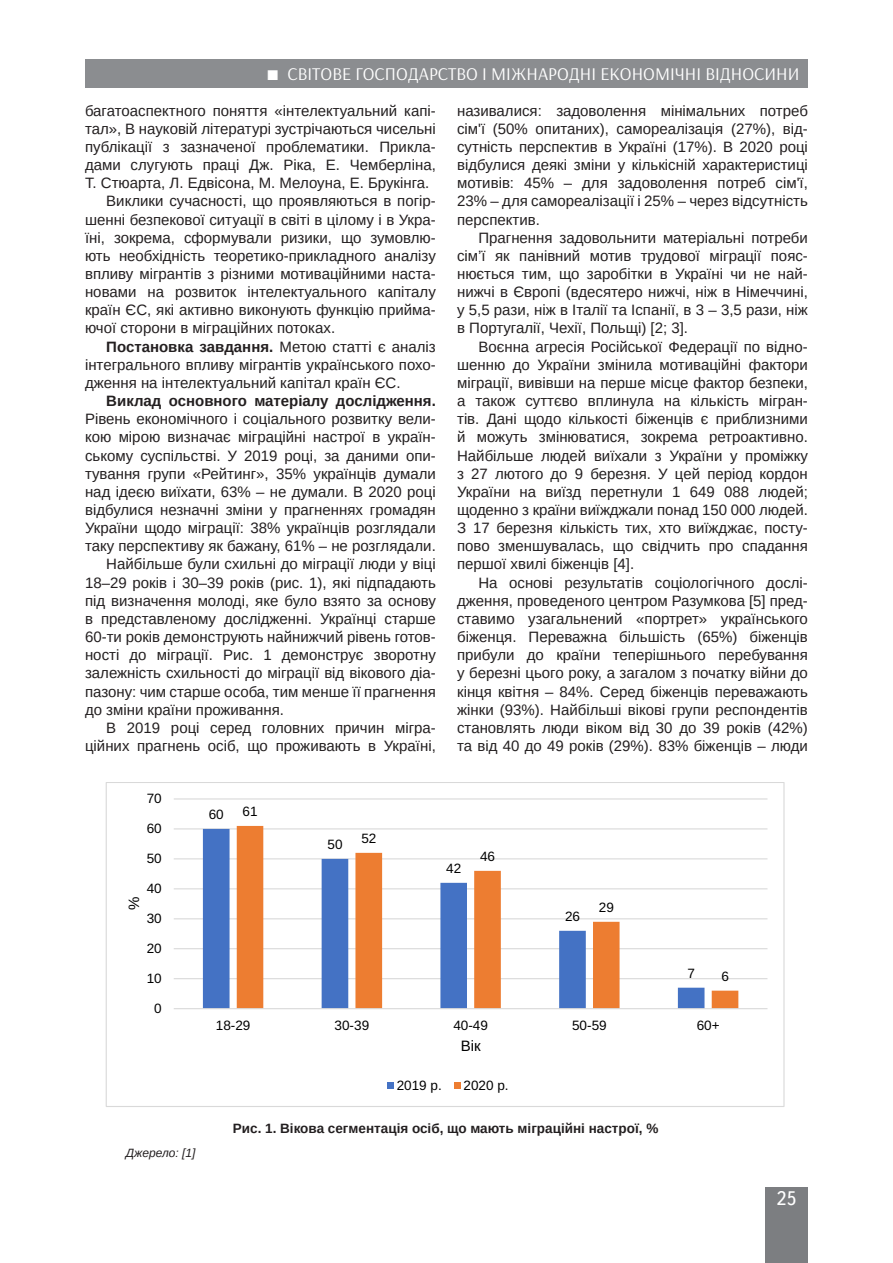
<style>
.page{position:relative;width:893px;height:1263px;background:#fff}
.page>*{position:absolute;margin:0;border:0;box-sizing:border-box;transform-origin:0 0}
.t1{font:19.5px "Ukrainian Text";color:#fff}
.t2{font:18px "Arsenal";color:#fff}
.Текст_основной_G{font:15px/18.1px "Arimo";color:#231f20;text-align:justify}
.t3{font:15px "Arimo Roman";color:#000}
.t4{font:13.5px "Arimo Roman";letter-spacing:-.005em;color:#000}
.Рисунок{font:700 13.5px "Arimo";color:#231f20}
.Джерело{font:italic 12px "Arimo";color:#231f20}
.s1{font-weight:700}
</style>
<div class="page">
<div style="left:765px;top:1187px;width:43px;height:76px;background:#7c7e81"></div>
<div style="left:85px;top:59px;width:723px;height:29px;background:#8b8d90"></div>
<hr style="left:174px;top:978px;width:593px;height:1px;background:#d9d9d9">
<hr style="left:174px;top:948px;width:593px;height:1px;background:#d9d9d9">
<hr style="left:174px;top:918px;width:593px;height:1px;background:#d9d9d9">
<hr style="left:174px;top:888px;width:593px;height:1px;background:#d9d9d9">
<hr style="left:174px;top:858px;width:593px;height:1px;background:#d9d9d9">
<hr style="left:174px;top:828px;width:593px;height:1px;background:#d9d9d9">
<hr style="left:174px;top:798px;width:593px;height:1px;background:#d9d9d9">
<svg style="left:203px;top:829px;width:34px;height:179px;fill:#4472c4"></svg>
<svg style="left:237px;top:826px;width:501px;height:182px"></svg>
<hr style="left:174px;top:1008px;width:593px;height:1px;background:#d9d9d9">
<div style="left:387px;top:1082px;width:7px;height:7px;background:#4472c4"></div>
<div style="left:454px;top:1082px;width:7px;height:7px;background:#ed7d31"></div>
<p class="t2" style="left:287px;top:63px;width:513px">СВІТОВЕ ГОСПОДАРСТВО І МІЖНАРОДНІ ЕКОНОМІЧНІ ВІДНОСИНИ</p>
<p class="Текст_основной_G" style="left:85px;top:101px;width:352px">багатоаспектного поняття «інтелектуальний капі&shy;тал», В науковій літературі зустрічаються чисельні публікації з зазначеної проблематики. Прикла&shy;дами слугують праці Дж. Ріка, Е. Чемберліна, Т. Стюарта, Л. Едвісона, М. Мелоуна, Е. Брукінга.</p>
<p class="Текст_основной_G" style="left:85px;top:192px;width:352px;text-indent:21px">Виклики сучасності, що проявляються в погір&shy;шенні безпекової ситуації в світі в цілому і в Укра&shy;їні, зокрема, сформували ризики, що зумовлю&shy;ють необхідність теоретико-прикладного аналізу впливу мігрантів з різними мотиваційними наста&shy;новами на розвиток інтелектуального капіталу країн ЄС, які активно виконують функцію прийма&shy;ючої сторони в міграційних потоках.</p>
<p class="Текст_основной_G" style="left:85px;top:337px;width:352px;text-indent:21px"><span class="s1">Постановка завдання.</span> Метою статті є аналіз інтегрального впливу мігрантів українського похо&shy;дження на інтелектуальний капітал країн ЄС.</p>
<p class="Текст_основной_G" style="left:85px;top:392px;width:352px;text-indent:21px"><span class="s1">Виклад основного матеріалу дослідження.<br></span>Рівень економічного і соціального розвитку вели&shy;кою мірою визначає міграційні настрої в україн&shy;ському суспільстві. У 2019 році, за даними опи&shy;тування групи «Рейтинг», 35% українців думали над ідеєю виїхати, 63% – не думали. В 2020 році відбулися незначні зміни у прагненнях громадян України щодо міграції: 38% українців розглядали таку перспективу як бажану, 61% – не розглядали.</p>
<p class="Текст_основной_G" style="left:85px;top:555px;width:352px;text-indent:21px">Найбільше були схильні до міграції люди у віці 18–29 років і 30–39 років (рис. 1), які підпадають під визначення молоді, яке було взято за основу в представленому дослідженні. Українці старше 60-ти років демонструють найнижчий рівень готов&shy;ності до міграції. Рис. 1 демонструє зворотну залежність схильності до міграції від вікового діа&shy;пазону: чим старше особа, тим менше її прагнення до зміни країни проживання.</p>
<p class="Текст_основной_G" style="left:85px;top:719px;width:352px;text-align:right">В 2019 році серед головних причин мігра&shy;ційних прагнень осіб, що проживають в Україні,</p>
<p class="Текст_основной_G" style="left:457px;top:101px;width:352px">називалися: задоволення мінімальних потреб сім'ї (50% опитаних), самореалізація (27%), від&shy;сутність перспектив в Україні (17%). В 2020 році відбулися деякі зміни у кількісній характеристиці мотивів: 45% – для задоволення потреб сім'ї, 23% – для самореалізації і 25% – через відсутність перспектив.</p>
<p class="Текст_основной_G" style="left:457px;top:229px;width:352px;text-indent:21px">Прагнення задовольнити матеріальні потреби сім’ї як панівний мотив трудової міграції пояс&shy;нюється тим, що заробітки в Україні чи не най&shy;нижчі в Європі (вдесятеро нижчі, ніж в Німеччині, у 5,5 рази, ніж в Італії та Іспанії, в 3 – 3,5 рази, ніж в Португалії, Чехії, Польщі) [2; 3].</p>
<p class="Текст_основной_G" style="left:457px;top:337px;width:352px;text-indent:21px">Воєнна агресія Російської Федерації по відно&shy;шенню до України змінила мотиваційні фактори міграції, вивівши на перше місце фактор безпеки, а також суттєво вплинула на кількість мігран&shy;тів. Дані щодо кількості біженців є приблизними й можуть змінюватися, зокрема ретроактивно.<br>Найбільше людей виїхали з України у проміжку з 27 лютого до 9 березня. У цей період кордон України на виїзд перетнули 1 649 088 людей; щоденно з країни виїжджали понад 150 000 людей.<br>З 17 березня кількість тих, хто виїжджає, посту&shy;пово зменшувалась, що свідчить про спадання першої хвилі біженців [4].</p>
<p class="Текст_основной_G" style="left:457px;top:573px;width:352px;text-indent:21px">На основі результатів соціологічного дослі&shy;дження, проведеного центром Разумкова [5] пред&shy;ставимо узагальнений «портрет» українського біженця. Переважна більшість (65%) біженців прибули до країни теперішнього перебування у березні цього року, а загалом з початку війни до кінця квітня – 84%. Серед біженців переважають жінки (93%). Найбільші вікові групи респондентів становлять люди віком від 30 до 39 років (42%) та від 40 до 49 років (29%). 83% біженців – люди</p>
<p class="t4" style="left:147px;top:789px;width:16px">70</p>
<p class="t4" style="left:147px;top:819px;width:16px">60</p>
<p class="t4" style="left:147px;top:849px;width:16px">50</p>
<p class="t4" style="left:147px;top:879px;width:16px">40</p>
<p class="t3" style="left:123px;top:910px;width:15px;rotate:-90deg">%</p>
<p class="t4" style="left:147px;top:909px;width:16px">30</p>
<p class="t4" style="left:147px;top:939px;width:16px">20</p>
<p class="t4" style="left:147px;top:969px;width:16px">10</p>
<p class="t4" style="left:154px;top:999px;width:9px">0</p>
<p class="Джерело" style="left:126px;top:1144px;width:71px">Джерело: [1]</p>
<p class="t4" style="left:209px;top:805px;width:16px">60</p>
<p class="t4" style="left:243px;top:802px;width:16px">61</p>
<p class="t4" style="left:328px;top:835px;width:16px">50</p>
<p class="t4" style="left:361px;top:829px;width:16px">52</p>
<p class="t4" style="left:446px;top:859px;width:16px">42</p>
<p class="t4" style="left:480px;top:847px;width:16px">46</p>
<p class="t4" style="left:565px;top:907px;width:16px">26</p>
<p class="t4" style="left:599px;top:898px;width:16px">29</p>
<p class="t4" style="left:687px;top:964px;width:9px">7</p>
<p class="t4" style="left:721px;top:967px;width:9px">6</p>
<p class="t4" style="left:216px;top:1016px;width:36px">18-29</p>
<p class="t4" style="left:335px;top:1016px;width:36px">30-39</p>
<p class="t4" style="left:453px;top:1016px;width:36px">40-49</p>
<p class="t4" style="left:572px;top:1016px;width:36px">50-59</p>
<p class="t4" style="left:697px;top:1016px;width:24px">60+</p>
<p class="t3" style="left:461px;top:1035px;width:21px">Вік</p>
<p class="t4" style="left:397px;top:1076px;width:47px">2019 р.</p>
<p class="t4" style="left:464px;top:1076px;width:47px">2020 р.</p>
<p class="Рисунок" style="left:233px;top:1119px;width:427px">Рис. 1. Вікова сегментація осіб, що мають міграційні настрої, %</p>
<h1 class="t1" style="left:776px;top:1188px;width:22px">25</h1>
</div>
